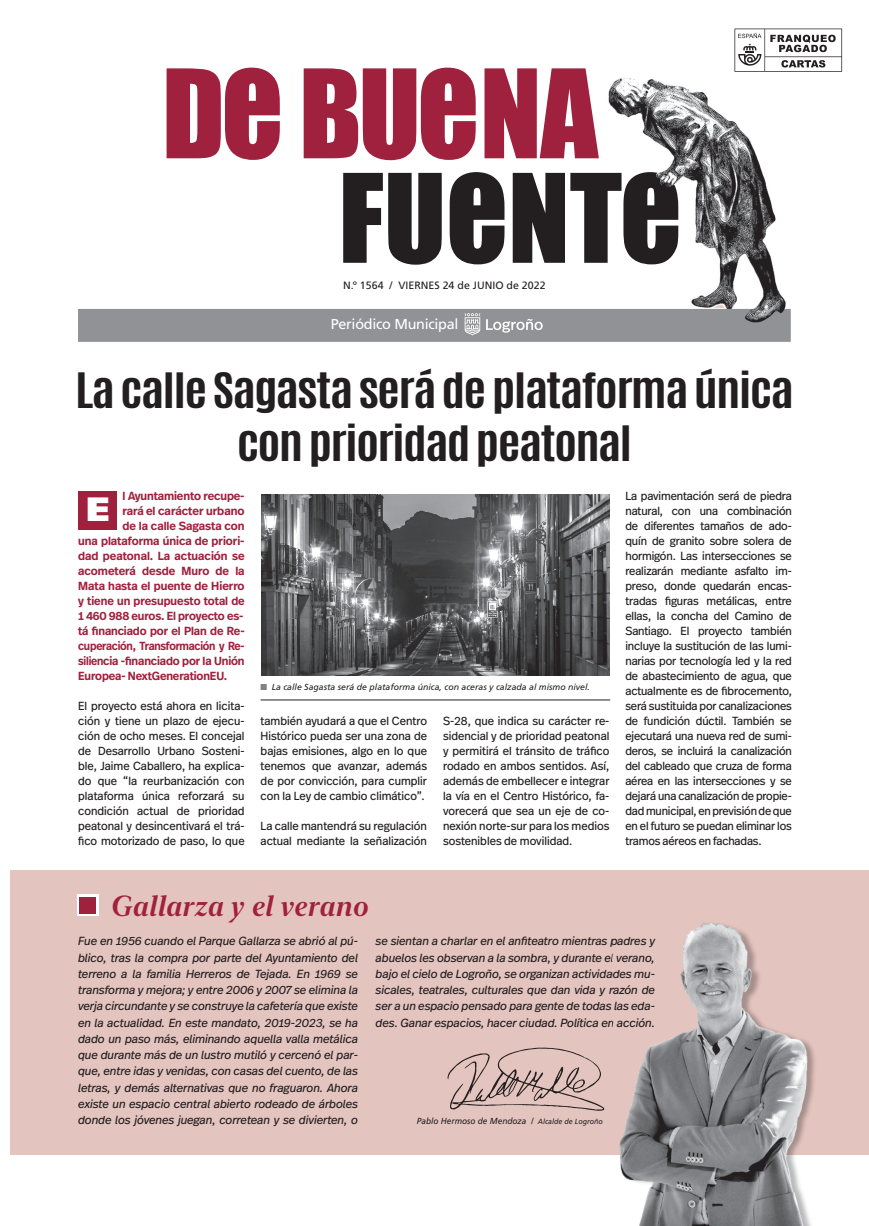
<style>
.page{position:relative;width:869px;height:1226px;background:#fff}
.page>*{position:absolute;margin:0;border:0;box-sizing:border-box;transform-origin:0 0}
.t1{font:700 40.75px/52.5px "Antonio";letter-spacing:-.035em;color:#231f20;text-align:center;scale:1.2 1}
.t2{font:900 33.75px "Frutiger LT Std";color:#fff}
.t3{font:italic 600 28.75px "New York Large";letter-spacing:.01em;color:#a0213d}
.t4{font:14.38px "Frutiger LT Std";letter-spacing:-.02em;color:#fff}
.t5{font:11.75px/15px "Real Head Pro";color:#231f20;text-align:justify}
.t6{font:italic 11.75px/16.2px "Real Head Pro";color:#231f20;text-align:justify}
.t7{font:600 11.75px "Real Head Pro";letter-spacing:-.01em;color:#a0213d}
.t8{font:600 11.75px "Real Head Pro";letter-spacing:-.01em;color:#a0213d;scale:.92 1}
.t9{font:10.62px "Frutiger LT Std";color:#231f20}
.t10{font:italic 8.75px "Frutiger LT Std";color:#231f20}
.t11{font:italic 8.75px "Frutiger LT Std";color:#231f20;scale:.95 1}
.s1{color:#808285}
.s2{font-size:7.5px}
</style>
<div class="page">
<div style="left:11px;top:870px;width:857px;height:285px;background:#e4c4be"></div>
<img style="left:78px;top:78px;width:712px;height:264px">
<svg style="left:734px;top:29px;width:107px;height:43px"></svg>
<svg style="left:464px;top:313px;width:16px;height:22px"></svg>
<svg style="left:486px;top:319px;width:56px;height:14px"></svg>
<svg style="left:166px;top:68px;width:114px;height:92px"></svg>
<svg style="left:303px;top:68px;width:295px;height:92px"></svg>
<svg style="left:712px;top:305px;width:12px;height:3px"></svg>
<div style="left:79px;top:491px;width:38px;height:38px;background:#a0213d"></div>
<svg style="left:447px;top:1048px;width:147px;height:63px"></svg>
<img style="left:594px;top:922px;width:221px;height:304px">
<svg style="left:77px;top:894px;width:21px;height:22px"></svg>
<div style="left:80px;top:897px;width:16px;height:16px;background:#a0213d"></div>
<hr style="left:260px;top:700px;width:350px;height:1px;background:#231f20">
<img style="left:261px;top:494px;width:348px;height:182px">
<p class="t9" style="left:343px;top:279px;width:204px">N.º 1564 / VIERNES 24 de JUNIO de 2022</p>
<p class="t4" style="left:331px;top:316px;width:129px">Periódico Municipal</p>
<h1 class="t1" style="left:75px;top:365px;width:600px">La calle Sagasta será de plataforma única con prioridad peatonal</h1>
<p class="t7" style="left:123px;top:488px;width:123px">l Ayuntamiento recupe-</p>
<p class="t7" style="left:123px;top:503px;width:123px">rará el carácter urbano</p>
<p class="t7" style="left:123px;top:518px;width:123px">de la calle Sagasta con</p>
<p class="t7" style="left:78px;top:533px;width:168px">una plataforma única de priori-</p>
<p class="t7" style="left:78px;top:548px;width:168px">dad peatonal. La actuación se</p>
<p class="t7" style="left:78px;top:563px;width:168px">acometerá desde Muro de la</p>
<p class="t7" style="left:78px;top:578px;width:168px">Mata hasta el puente de Hierro</p>
<p class="t7" style="left:78px;top:593px;width:168px">y tiene un presupuesto total de</p>
<p class="t7" style="left:78px;top:608px;width:167px">1 460 988 euros. El proyecto es-</p>
<p class="t7" style="left:78px;top:623px;width:168px">tá financiado por el Plan de Re-</p>
<p class="t8" style="left:78px;top:638px;width:182px">cuperación, Transformación y Re-</p>
<p class="t8" style="left:78px;top:653px;width:182px">siliencia -financiado por la Unión</p>
<p class="t7" style="left:78px;top:668px;width:150px">Europea- NextGenerationEU.</p>
<p class="t5" style="left:78px;top:698px;width:168px">El proyecto está ahora en licita&shy;ción y tiene un plazo de ejecu&shy;ción de ocho meses. El concejal de Desarrollo Urbano Sosteni&shy;ble, Jaime Caballero, ha explica&shy;do que “la reurbanización con plataforma única reforzará su condición actual de prioridad peatonal y desincentivará el trá&shy;fico motorizado de paso, lo que</p>
<h2 class="t2" style="left:86px;top:489px;width:25px">E</h2>
<p class="t10" style="left:260px;top:681px;width:331px"><span class="s1">■</span> La calle Sagasta será de plataforma única, con aceras y calzada al mismo nivel.</p>
<p class="t5" style="left:260px;top:713px;width:168px">también ayudará a que el Centro Histórico pueda ser una zona de bajas emisiones, algo en lo que tenemos que avanzar, además de por convicción, para cumplir con la Ley de cambio climático”.</p>
<p class="t5" style="left:260px;top:818px;width:168px">La calle mantendrá su regulación actual mediante la señalización</p>
<p class="t5" style="left:443px;top:713px;width:168px">S-28, que indica su carácter re&shy;sidencial y de prioridad peatonal y permitirá el tránsito de tráfico rodado en ambos sentidos. Así, además de embellecer e integrar la vía en el Centro Histórico, fa&shy;vorecerá que sea un eje de co&shy;nexión norte-sur para los medios sostenibles de movilidad.</p>
<p class="t5" style="left:625px;top:488px;width:168px">La pavimentación será de piedra natural, con una combinación de diferentes tamaños de ado&shy;quín de granito sobre solera de hormigón. Las intersecciones se realizarán mediante asfalto im&shy;preso, donde quedarán encas&shy;tradas figuras metálicas, entre ellas, la concha del Camino de Santiago. El proyecto también incluye la sustitución de las lumi&shy;narias por tecnología led y la red de abastecimiento de agua, que actualmente es de fibrocemento, será sustituida por canalizaciones de fundición dúctil. También se ejecutará una nueva red de sumi&shy;deros, se incluirá la canalización del cableado que cruza de forma aérea en las intersecciones y se dejará una canalización de propie&shy;dad municipal, en previsión de que en el futuro se puedan eliminar los tramos aéreos en fachadas.</p>
<h3 class="t3" style="left:109px;top:886px;width:260px">Gallarza y el verano</h3>
<p class="t6" style="left:78px;top:933px;width:281px">Fue en 1956 cuando el Parque Gallarza se abrió al pú&shy;blico, tras la compra por parte del Ayuntamiento del terreno a la familia Herreros de Tejada. En 1969 se transforma y mejora; y entre 2006 y 2007 se elimina la verja circundante y se construye la cafetería que existe en la actualidad. En este mandato, 2019-2023, se ha dado un paso más, eliminando aquella valla metálica que durante más de un lustro mutiló y cercenó el par&shy;que, entre idas y venidas, con casas del cuento, de las letras, y demás alternativas que no fraguaron. Ahora existe un espacio central abierto rodeado de árboles donde los jóvenes juegan, corretean y se divierten, o</p>
<p class="t6" style="left:375px;top:933px;width:281px">se sientan a charlar en el anfiteatro mientras padres y abuelos les observan a la sombra, y durante el verano, bajo el cielo de Logroño, se organizan actividades mu&shy;sicales, teatrales, culturales que dan vida y razón de ser a un espacio pensado para gente de todas las eda&shy;des. Ganar espacios, hacer ciudad. Política en acción.</p>
<p class="t11" style="left:416px;top:1116px;width:197px">Pablo Hermoso de Mendoza / <span class="s2">Alcalde de Logroño</span></p>
</div>
